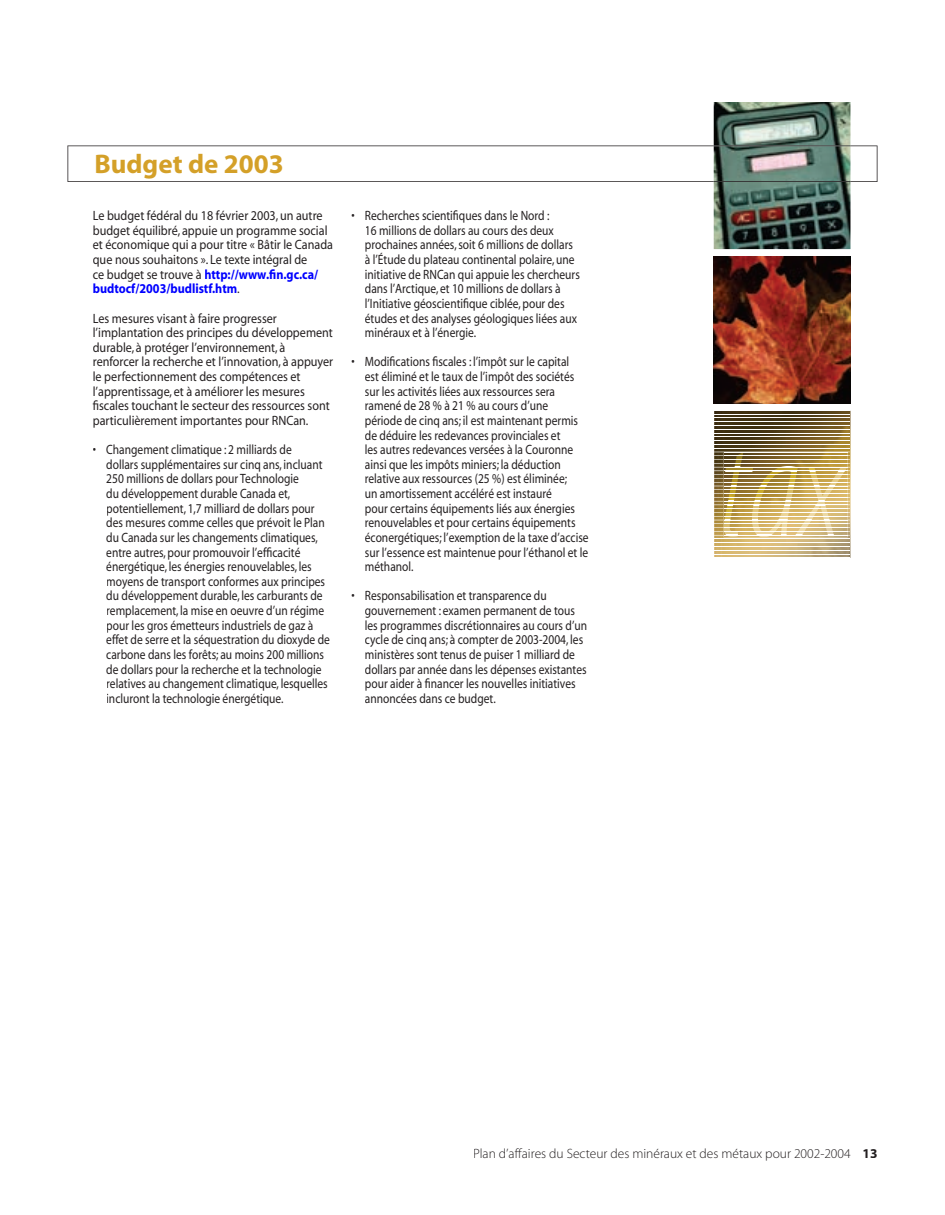
<style>
.page{position:relative;width:945px;height:1215px;background:#fff}
.page>*{position:absolute;margin:0;border:0;box-sizing:border-box;transform-origin:0 0}
.t1{font:27px "Myriad MM 700 600";color:#d4a028}
.t2{font:13.5px/14.7px "Myriad MM 400 600";color:#231f20;scale:.85 1}
.t3{font:13.5px/14.7px "Myriad MM 400 600";color:#231f20;scale:.9 1}
.t4{font:13.5px/14.7px "Myriad MM 700 600";color:#00f;scale:.9 1}
.t5{font:13.5px "Myriad MM 215 600";color:#231f20}
.s1{font-family:"Myriad MM 400 600";color:#231f20}
.s2{font-family:"Myriad MM 700 600"}
</style>
<div class="page">
<img style="left:714px;top:411px;width:136px;height:146px">
<hr style="left:714px;top:414px;width:136px;height:1px;background:#fff">
<hr style="left:714px;top:418px;width:136px;height:1px;background:#fff">
<hr style="left:714px;top:422px;width:136px;height:1px;background:#fff">
<hr style="left:714px;top:425px;width:136px;height:1px;background:#fff">
<hr style="left:714px;top:429px;width:136px;height:1px;background:#fff">
<hr style="left:714px;top:433px;width:136px;height:1px;background:#fff">
<hr style="left:714px;top:437px;width:136px;height:1px;background:#fff">
<hr style="left:714px;top:440px;width:136px;height:1px;background:#fff">
<hr style="left:714px;top:444px;width:136px;height:1px;background:#fff">
<hr style="left:714px;top:448px;width:136px;height:1px;background:#fff">
<svg style="left:714px;top:452px;width:136px;height:84px"></svg>
<hr style="left:714px;top:539px;width:136px;height:1px;background:#fff">
<hr style="left:714px;top:543px;width:136px;height:1px;background:#fff">
<hr style="left:714px;top:546px;width:136px;height:1px;background:#fff">
<hr style="left:714px;top:550px;width:136px;height:1px;background:#fff">
<hr style="left:714px;top:554px;width:136px;height:1px;background:#fff">
<img style="left:714px;top:102px;width:136px;height:147px">
<img style="left:724px;top:453px;width:124px;height:74px">
<hr style="left:724px;top:452px;width:124px;height:1px;background:#fff">
<hr style="left:724px;top:456px;width:124px;height:1px;background:#fff">
<hr style="left:724px;top:459px;width:124px;height:1px;background:#fff">
<hr style="left:724px;top:463px;width:124px;height:1px;background:#fff">
<hr style="left:724px;top:467px;width:124px;height:1px;background:#fff">
<hr style="left:724px;top:471px;width:124px;height:1px;background:#fff">
<hr style="left:724px;top:474px;width:124px;height:1px;background:#fff">
<hr style="left:724px;top:478px;width:124px;height:1px;background:#fff">
<hr style="left:724px;top:482px;width:124px;height:1px;background:#fff">
<hr style="left:724px;top:486px;width:124px;height:1px;background:#fff">
<hr style="left:724px;top:490px;width:124px;height:1px;background:#fff">
<hr style="left:724px;top:493px;width:124px;height:1px;background:#fff">
<hr style="left:724px;top:497px;width:124px;height:1px;background:#fff">
<hr style="left:724px;top:501px;width:124px;height:1px;background:#fff">
<hr style="left:724px;top:505px;width:124px;height:1px;background:#fff">
<hr style="left:724px;top:509px;width:124px;height:1px;background:#fff">
<hr style="left:724px;top:512px;width:124px;height:1px;background:#fff">
<hr style="left:724px;top:516px;width:124px;height:1px;background:#fff">
<hr style="left:724px;top:520px;width:124px;height:1px;background:#fff">
<hr style="left:724px;top:524px;width:124px;height:1px;background:#fff">
<img style="left:724px;top:528px;width:124px;height:9px">
<hr style="left:724px;top:527px;width:124px;height:1px;background:#fff">
<hr style="left:724px;top:531px;width:124px;height:1px;background:#fff">
<hr style="left:724px;top:535px;width:124px;height:1px;background:#fff">
<svg style="left:68px;top:146px;width:810px;height:36px"></svg>
<img style="left:714px;top:146px;width:136px;height:36px">
<img style="left:714px;top:256px;width:136px;height:148px">
<h1 class="t1" style="left:94px;top:151px;width:191px">Budget de 2003</h1>
<p class="t3" style="left:93px;top:209px;width:268px">Le budget fédéral du 18 février 2003, un autre budget équilibré, appuie un programme social et économique qui a pour titre « Bâtir le Canada que nous souhaitons ». Le texte intégral de</p>
<p class="t4" style="left:93px;top:267px;width:252px"><span class="s1">ce budget se trouve à</span> http://www.fin.gc.ca/ budtocf/2003/budlistf.htm<span class="s1">.</span></p>
<p class="t3" style="left:93px;top:311px;width:269px">Les mesures visant à faire progresser l’implantation des principes du développement durable, à protéger l’environnement, à renforcer la recherche et l’innovation, à appuyer le perfectionnement des compétences et l’apprentissage, et à améliorer les mesures fiscales touchant le secteur des ressources sont particulièrement importantes pour RNCan.</p>
<p class="t2" style="left:106px;top:443px;width:265px;text-indent:-14px">• Changement climatique : 2 milliards de<br>dollars supplémentaires sur cinq ans, incluant 250 millions de dollars pour Technologie<br>du développement durable Canada et, potentiellement, 1,7 milliard de dollars pour des mesures comme celles que prévoit le Plan du Canada sur les changements climatiques, entre autres, pour promouvoir l’efficacité énergétique, les énergies renouvelables, les moyens de transport conformes aux principes du développement durable, les carburants de remplacement, la mise en oeuvre d’un régime pour les gros émetteurs industriels de gaz à effet de serre et la séquestration du dioxyde de carbone dans les forêts; au moins 200 millions de dollars pour la recherche et la technologie relatives au changement climatique, lesquelles incluront la technologie énergétique.</p>
<p class="t2" style="left:365px;top:209px;width:254px;text-indent:-14px">• Recherches scientifiques dans le Nord :<br>16 millions de dollars au cours des deux prochaines années, soit 6 millions de dollars à l’Étude du plateau continental polaire, une initiative de RNCan qui appuie les chercheurs dans l’Arctique, et 10 millions de dollars à l’Initiative géoscientifique ciblée, pour des études et des analyses géologiques liées aux minéraux et à l’énergie.</p>
<p class="t2" style="left:365px;top:355px;width:265px;text-indent:-14px">• Modifications fiscales : l’impôt sur le capital<br>est éliminé et le taux de l’impôt des sociétés sur les activités liées aux ressources sera ramené de 28 % à 21 % au cours d’une période de cinq ans; il est maintenant permis de déduire les redevances provinciales et<br>les autres redevances versées à la Couronne ainsi que les impôts miniers; la déduction relative aux ressources (25 %) est éliminée;<br>un amortissement accéléré est instauré<br>pour certains équipements liés aux énergies renouvelables et pour certains équipements éconergétiques; l’exemption de la taxe d’accise sur l’essence est maintenue pour l’éthanol et le méthanol.</p>
<p class="t2" style="left:365px;top:589px;width:263px;text-indent:-14px">• Responsabilisation et transparence du gouvernement : examen permanent de tous les programmes discrétionnaires au cours d’un cycle de cinq ans; à compter de 2003-2004, les ministères sont tenus de puiser 1 milliard de dollars par année dans les dépenses existantes pour aider à financer les nouvelles initiatives annoncées dans ce budget.</p>
<p class="t5" style="left:473px;top:1147px;width:406px">Plan d’affaires du Secteur des minéraux et des métaux pour 2002-2004 <span class="s2">13</span></p>
</div>
